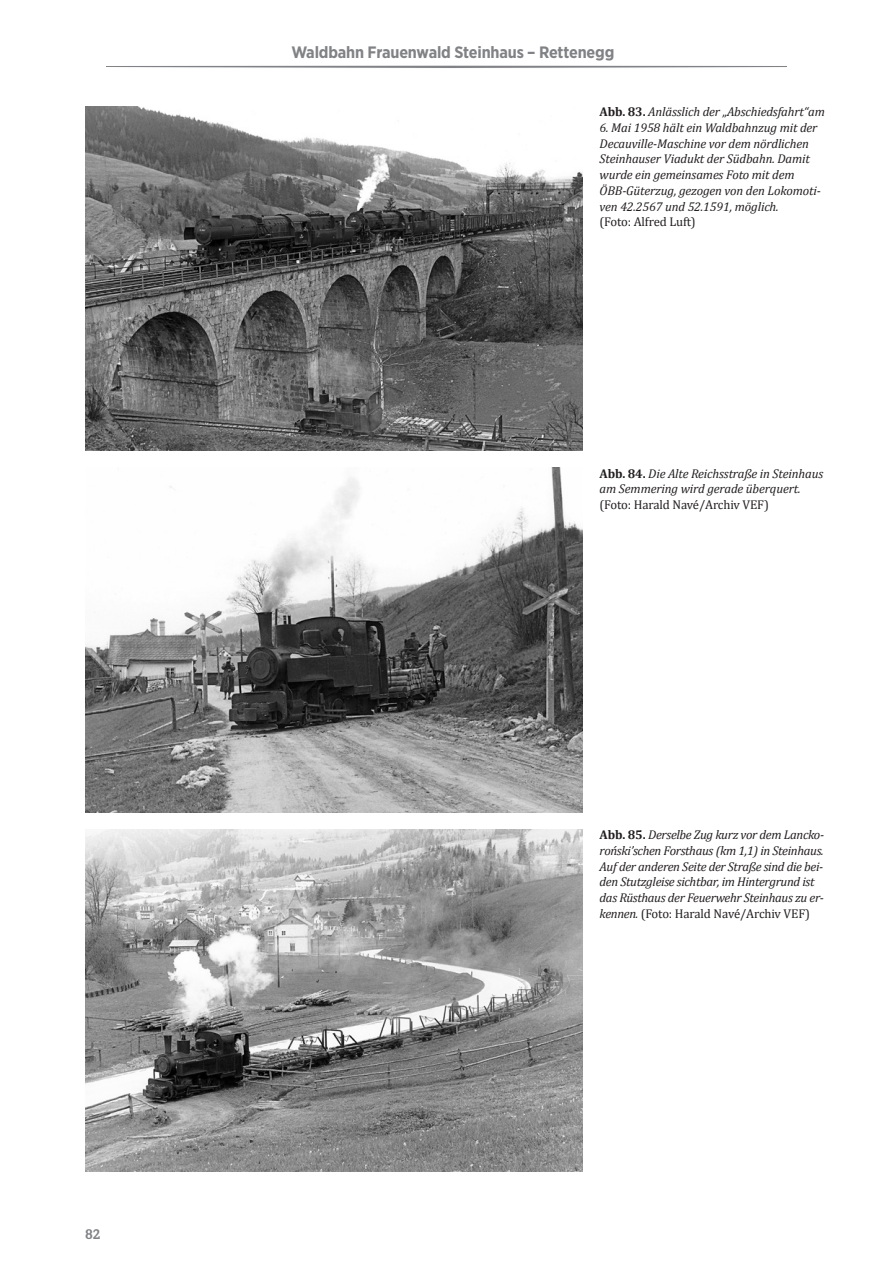
<style>
.page{position:relative;width:893px;height:1263px;background:#fff}
.page>*{position:absolute;margin:0;border:0;box-sizing:border-box;transform-origin:0 0}
.t1{font:700 16.5px "Gotham Narrow";letter-spacing:-.01em;color:#808285}
.t2{font:700 15px "Corporate E";color:#808285}
.t3{font:italic 12.75px/15.8px "Cambria";letter-spacing:-.01em;color:#231f20}
.t4{font:12.75px "Cambria";letter-spacing:-.01em;color:#231f20}
.s1{font-weight:700;font-style:normal}
.s2{font-style:normal}
</style>
<div class="page">
<div style="left:106px;top:66px;width:681px;height:2px;background:#808285;border:2px solid #fff"></div>
<img style="left:85px;top:829px;width:498px;height:342px">
<img style="left:85px;top:468px;width:498px;height:344px">
<img style="left:85px;top:106px;width:498px;height:345px">
<p class="t2" style="left:85px;top:1226px;width:17px">82</p>
<p class="t1" style="left:291px;top:41px;width:324px">Waldbahn Frauenwald Steinhaus – Rettenegg</p>
<p class="t3" style="left:600px;top:103px;width:227px"><span class="s1">Abb. 83.</span> Anlässlich der „Abschiedsfahrt“am</p>
<p class="t3" style="left:600px;top:119px;width:223px">6. Mai 1958 hält ein Waldbahnzug mit der Decauville-Maschine vor dem nördlichen Steinhauser Viadukt der Südbahn. Damit wurde ein gemeinsames Foto mit dem ÖBB-Güterzug, gezogen von den Lokomoti&shy;ven 42.2567 und 52.1591, möglich.</p>
<p class="t4" style="left:600px;top:215px;width:98px">(Foto: Alfred Luft)</p>
<p class="t3" style="left:600px;top:465px;width:225px"><span class="s1">Abb. 84.</span> Die Alte Reichsstraße in Steinhaus am Semmering wird gerade überquert.</p>
<p class="t4" style="left:600px;top:497px;width:171px">(Foto: Harald Navé/Archiv VEF)</p>
<p class="t3" style="left:600px;top:826px;width:226px"><span class="s1">Abb. 85.</span> Derselbe Zug kurz vor dem Lancko&shy;roński’schen Forsthaus (km 1,1) in Steinhaus.<br>Auf der anderen Seite der Straße sind die bei&shy;den Stutzgleise sichtbar, im Hintergrund ist das Rüsthaus der Feuerwehr Steinhaus zu er&shy;kennen. <span class="s2">(Foto: Harald Navé/Archiv VEF)</span></p>
</div>
